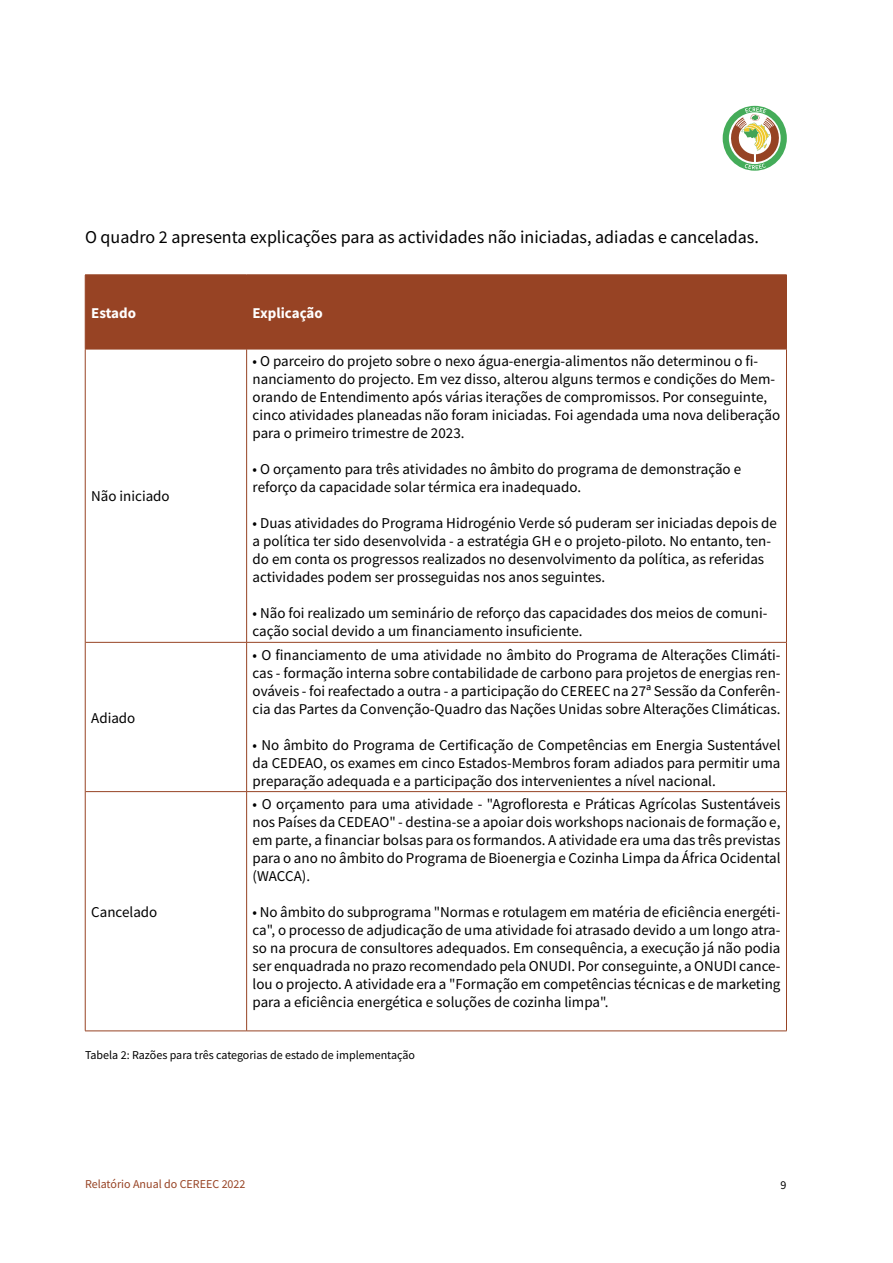
<style>
.page{position:relative;width:893px;height:1263px;background:#fff}
.page>*{position:absolute;margin:0;border:0;box-sizing:border-box;transform-origin:0 0}
.t1{font:18px "Source Sans Pro";color:#000}
.t2{font:15px/18px "Source Sans Pro";color:#000}
.t3{font:700 15px "Source Sans Pro";color:#fff}
.t4{font:12px "Source Sans Pro";color:#000}
.t5{font:12px "Source Sans Pro";color:#974324}
</style>
<div class="page">
<svg style="left:723px;top:106px;width:64px;height:65px"></svg>
<div style="left:86px;top:276px;width:700px;height:73px;background:#974324"></div>
<svg style="left:247px;top:350px;width:539px;height:681px"></svg>
<hr style="left:85px;top:349px;width:1px;height:293px;background:#974324">
<hr style="left:85px;top:642px;width:1px;height:150px;background:#974324">
<hr style="left:85px;top:792px;width:1px;height:239px;background:#974324">
<hr style="left:246px;top:349px;width:1px;height:293px;background:#974324">
<hr style="left:786px;top:349px;width:1px;height:293px;background:#974324">
<hr style="left:85px;top:642px;width:162px;height:1px;background:#974324">
<hr style="left:247px;top:642px;width:540px;height:1px;background:#974324">
<hr style="left:246px;top:642px;width:1px;height:149px;background:#974324">
<hr style="left:786px;top:642px;width:1px;height:149px;background:#974324">
<hr style="left:85px;top:791px;width:162px;height:1px;background:#974324">
<hr style="left:247px;top:791px;width:540px;height:1px;background:#974324">
<hr style="left:246px;top:792px;width:1px;height:239px;background:#974324">
<hr style="left:786px;top:792px;width:1px;height:239px;background:#974324">
<hr style="left:85px;top:275px;width:162px;height:1px;background:#974324">
<hr style="left:85px;top:275px;width:1px;height:74px;background:#974324">
<hr style="left:247px;top:275px;width:540px;height:1px;background:#974324">
<hr style="left:246px;top:275px;width:1px;height:74px;background:#974324">
<hr style="left:786px;top:275px;width:1px;height:74px;background:#974324">
<hr style="left:85px;top:349px;width:162px;height:1px;background:#974324">
<hr style="left:247px;top:349px;width:540px;height:1px;background:#974324">
<hr style="left:85px;top:1031px;width:162px;height:1px;background:#964324">
<hr style="left:247px;top:1031px;width:540px;height:1px;background:#964324">
<p class="t1" style="left:85px;top:226px;width:675px">O quadro 2 apresenta explicações para as actividades não iniciadas, adiadas e canceladas.</p>
<p class="t3" style="left:91px;top:302px;width:46px">Estado</p>
<p class="t3" style="left:253px;top:302px;width:72px">Explicação</p>
<p class="t2" style="left:91px;top:487px;width:80px">Não iniciado</p>
<p class="t2" style="left:91px;top:708px;width:46px">Adiado</p>
<p class="t2" style="left:91px;top:903px;width:68px">Cancelado</p>
<p class="t2" style="left:253px;top:352px;width:529px">• O parceiro do projeto sobre o nexo água-energia-alimentos não determinou o fi&shy;nanciamento do projecto. Em vez disso, alterou alguns termos e condições do Mem&shy;orando de Entendimento após várias iterações de compromissos. Por conseguinte, cinco atividades planeadas não foram iniciadas. Foi agendada uma nova deliberação para o primeiro trimestre de 2023.</p>
<p class="t2" style="left:253px;top:460px;width:490px">• O orçamento para três atividades no âmbito do programa de demonstração e reforço da capacidade solar térmica era inadequado.</p>
<p class="t2" style="left:253px;top:514px;width:526px">• Duas atividades do Programa Hidrogénio Verde só puderam ser iniciadas depois de a política ter sido desenvolvida - a estratégia GH e o projeto-piloto. No entanto, ten&shy;do em conta os progressos realizados no desenvolvimento da política, as referidas actividades podem ser prosseguidas nos anos seguintes.</p>
<p class="t2" style="left:253px;top:604px;width:516px">• Não foi realizado um seminário de reforço das capacidades dos meios de comuni&shy;cação social devido a um financiamento insuficiente.</p>
<p class="t2" style="left:253px;top:645px;width:529px;text-align:justify">• O financiamento de uma atividade no âmbito do Programa de Alterações Climáti&shy;cas - formação interna sobre contabilidade de carbono para projetos de energias ren&shy;ováveis - foi reafectado a outra - a participação do CEREEC na 27ª Sessão da Conferên&shy;cia das Partes da Convenção-Quadro das Nações Unidas sobre Alterações Climáticas.</p>
<p class="t2" style="left:253px;top:735px;width:529px;text-align:justify">• No âmbito do Programa de Certificação de Competências em Energia Sustentável da CEDEAO, os exames em cinco Estados-Membros foram adiados para permitir uma preparação adequada e a participação dos intervenientes a nível nacional.</p>
<p class="t2" style="left:253px;top:795px;width:529px;text-align:justify">• O orçamento para uma atividade - "Agrofloresta e Práticas Agrícolas Sustentáveis nos Países da CEDEAO" - destina-se a apoiar dois workshops nacionais de formação e, em parte, a financiar bolsas para os formandos. A atividade era uma das três previstas para o ano no âmbito do Programa de Bioenergia e Cozinha Limpa da África Ocidental (WACCA).</p>
<p class="t2" style="left:253px;top:903px;width:529px;text-align:justify">• No âmbito do subprograma "Normas e rotulagem em matéria de eficiência energéti&shy;ca", o processo de adjudicação de uma atividade foi atrasado devido a um longo atra&shy;so na procura de consultores adequados. Em consequência, a execução já não podia ser enquadrada no prazo recomendado pela ONUDI. Por conseguinte, a ONUDI cance&shy;lou o projecto. A atividade era a "Formação em competências técnicas e de marketing para a eficiência energética e soluções de cozinha limpa".</p>
<p class="t4" style="left:85px;top:1047px;width:331px">Tabela 2: Razões para três categorias de estado de implementação</p>
<p class="t5" style="left:85px;top:1176px;width:162px">Relatório Anual do CEREEC 2022</p>
<p class="t4" style="left:780px;top:1178px;width:7px">9</p>
</div>
